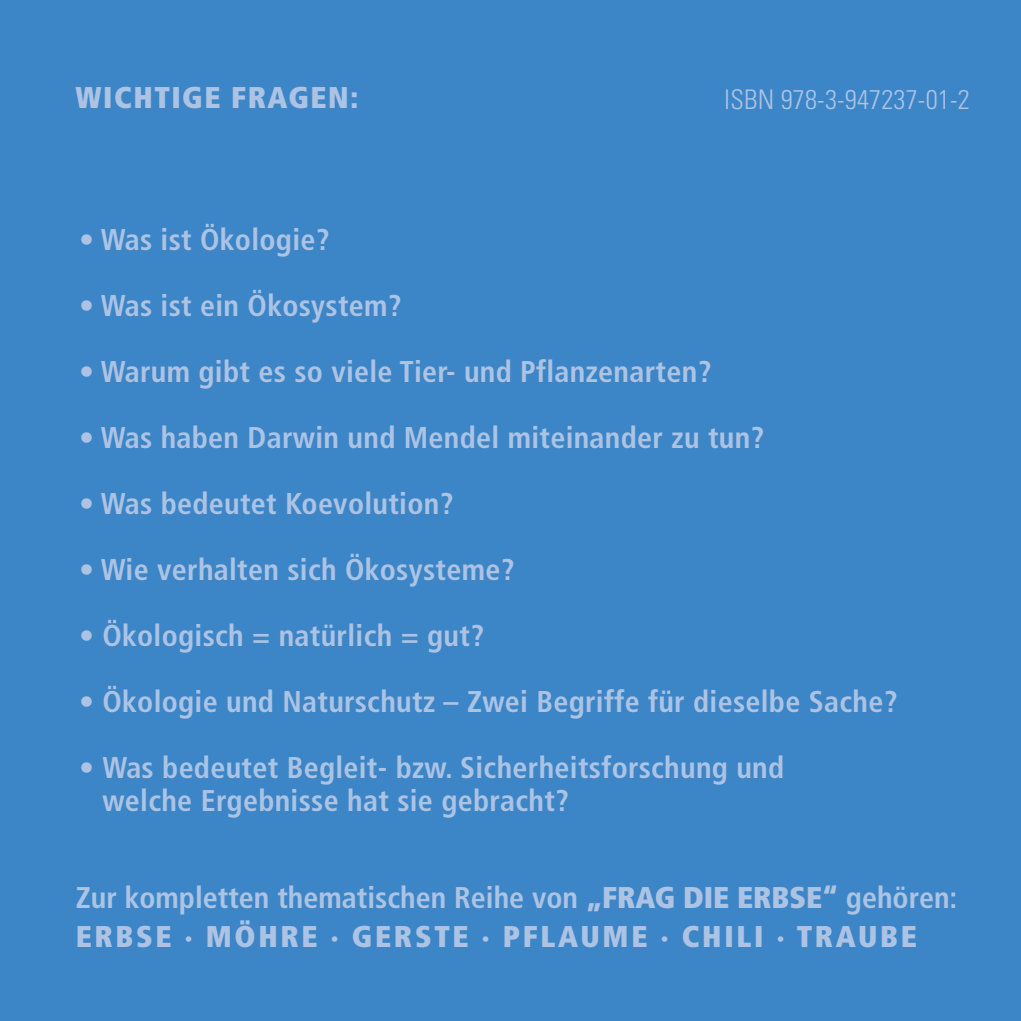
<style>
.page{position:relative;width:1021px;height:1021px;background:#fff}
.page>*{position:absolute;margin:0;border:0;box-sizing:border-box;transform-origin:0 0}
.t1{font:700 condensed 30px/33px "Frutiger";letter-spacing:.01em;color:#adc3e4}
.t2{font:900 condensed 30px/39px "Frutiger";letter-spacing:.09em;color:#adc3e4}
.t3{font:900 condensed 30px "Frutiger";letter-spacing:.05em;color:#adc3e4}
.t4{font:300 condensed 27px "Univers";letter-spacing:.005em;color:#adc3e4}
.s1{font-weight:700}
</style>
<div class="page">
<div style="left:0;top:0;width:1020px;height:1020px;background:#3c86c7"></div>
<p class="t3" style="left:76px;top:85px;width:284px">WICHTIGE FRAGEN:</p>
<p class="t4" style="left:724px;top:89px;width:247px">ISBN 978-3-947237-01-2</p>
<p class="t1" style="left:79px;top:225px;width:252px">• Was ist Ökologie?</p>
<p class="t1" style="left:79px;top:291px;width:324px">• Was ist ein Ökosystem?</p>
<p class="t1" style="left:79px;top:357px;width:634px">• Warum gibt es so viele Tier- und Pflanzenarten?</p>
<p class="t1" style="left:79px;top:423px;width:687px">• Was haben Darwin und Mendel miteinander zu tun?</p>
<p class="t1" style="left:79px;top:489px;width:376px">• Was bedeutet Koevolution?</p>
<p class="t1" style="left:79px;top:555px;width:437px">• Wie verhalten sich Ökosysteme?</p>
<p class="t1" style="left:79px;top:621px;width:406px">• Ökologisch = natürlich = gut?</p>
<p class="t1" style="left:79px;top:687px;width:820px">• Ökologie und Naturschutz – Zwei Begriffe für dieselbe Sache?</p>
<p class="t1" style="left:102px;top:753px;width:683px;text-indent:-23px">• Was bedeutet Begleit- bzw. Sicherheitsforschung und welche Ergebnisse hat sie gebracht?</p>
<p class="t2" style="left:76px;top:880px;width:883px"><span class="s1">Zur kompletten thematischen Reihe von</span> „FRAG DIE ERBSE“ <span class="s1">gehören:<br></span>ERBSE · MÖHRE · GERSTE · PFLAUME · CHILI · TRAUBE</p>
</div>
